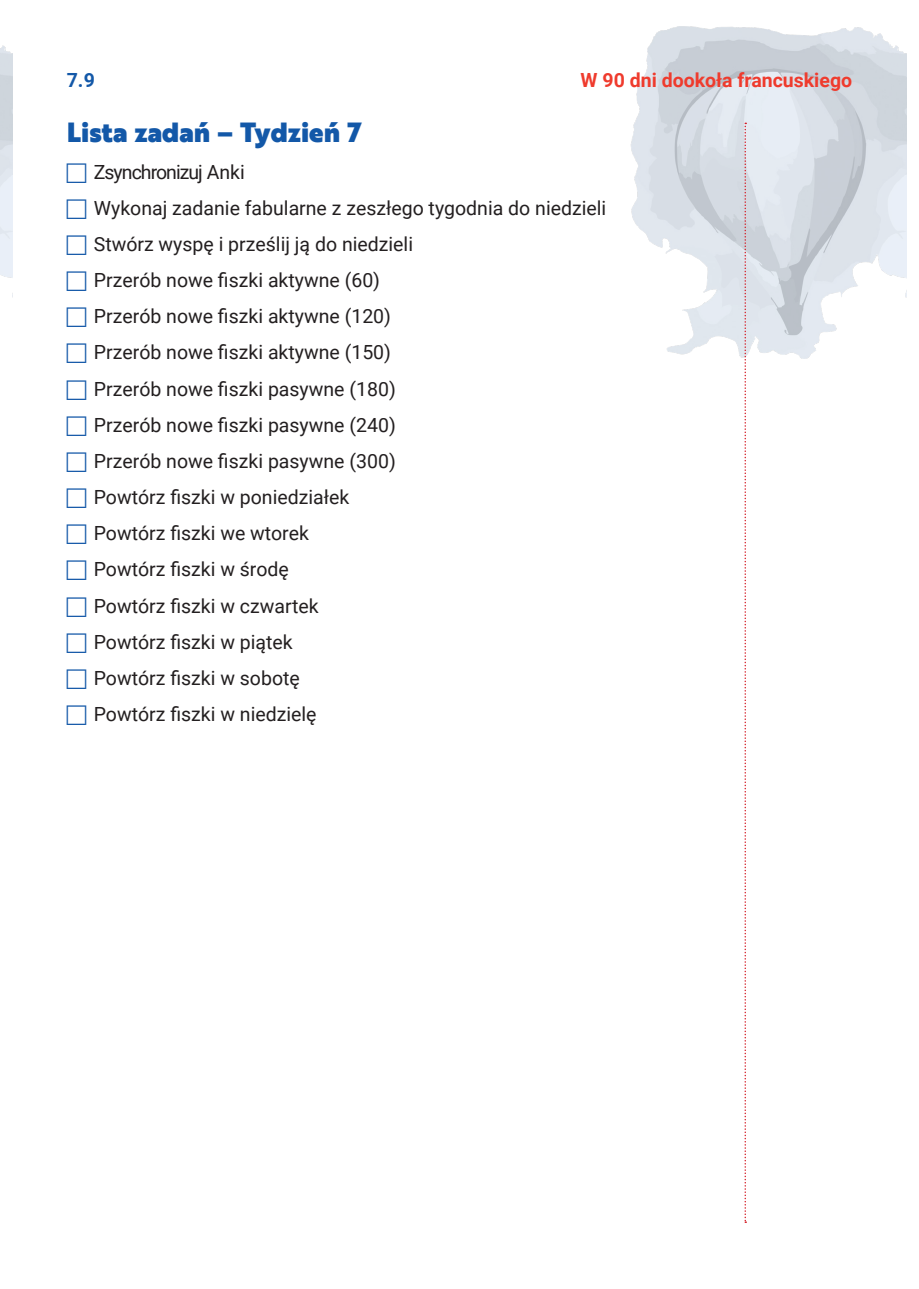
<style>
.page{position:relative;width:919px;height:1289px;background:#fff}
.page>*{position:absolute;margin:0;border:0;box-sizing:border-box;transform-origin:0 0}
.t1{font:27px "Brother 1816 Black";color:#1358a8}
.t2{font:19.5px "Roboto";color:#231f20}
.t3{font:700 19.5px "Roboto";color:#ef3b2d}
.t4{font:19.5px "Roboto";letter-spacing:-.05em;color:#231f20}
.t5{font:700 19.5px "Roboto";color:#1358a8}
</style>
<div class="page">
<img style="left:630px;top:26px;width:276px;height:333px">
<svg style="left:744px;top:123px;width:2px;height:1099px"></svg>
<p class="t5" style="left:67px;top:67px;width:30px">7.9</p>
<p class="t3" style="left:580px;top:67px;width:273px">W 90 dni dookoła francuskiego</p>
<h1 class="t1" style="left:67px;top:112px;width:296px">Lista zadań – Tydzień 7</h1>
<p class="t4" style="left:94px;top:158px;width:153px">Zsynchronizuj Anki</p>
<p class="t2" style="left:94px;top:194px;width:514px">Wykonaj zadanie fabularne z zeszłego tygodnia do niedzieli</p>
<p class="t2" style="left:94px;top:230px;width:321px">Stwórz wyspę i prześlij ją do niedzieli</p>
<p class="t2" style="left:94px;top:266px;width:288px">Przerób nowe fiszki aktywne (60)</p>
<p class="t2" style="left:94px;top:302px;width:299px">Przerób nowe fiszki aktywne (120)</p>
<p class="t2" style="left:94px;top:339px;width:299px">Przerób nowe fiszki aktywne (150)</p>
<p class="t2" style="left:94px;top:375px;width:303px">Przerób nowe fiszki pasywne (180)</p>
<p class="t2" style="left:94px;top:411px;width:303px">Przerób nowe fiszki pasywne (240)</p>
<p class="t2" style="left:94px;top:447px;width:303px">Przerób nowe fiszki pasywne (300)</p>
<p class="t2" style="left:94px;top:483px;width:257px">Powtórz fiszki w poniedziałek</p>
<p class="t2" style="left:94px;top:519px;width:217px">Powtórz fiszki we wtorek</p>
<p class="t2" style="left:94px;top:556px;width:196px">Powtórz fiszki w środę</p>
<p class="t2" style="left:94px;top:592px;width:226px">Powtórz fiszki w czwartek</p>
<p class="t2" style="left:94px;top:628px;width:200px">Powtórz fiszki w piątek</p>
<p class="t2" style="left:94px;top:664px;width:207px">Powtórz fiszki w sobotę</p>
<p class="t2" style="left:94px;top:700px;width:224px">Powtórz fiszki w niedzielę</p>
</div>
